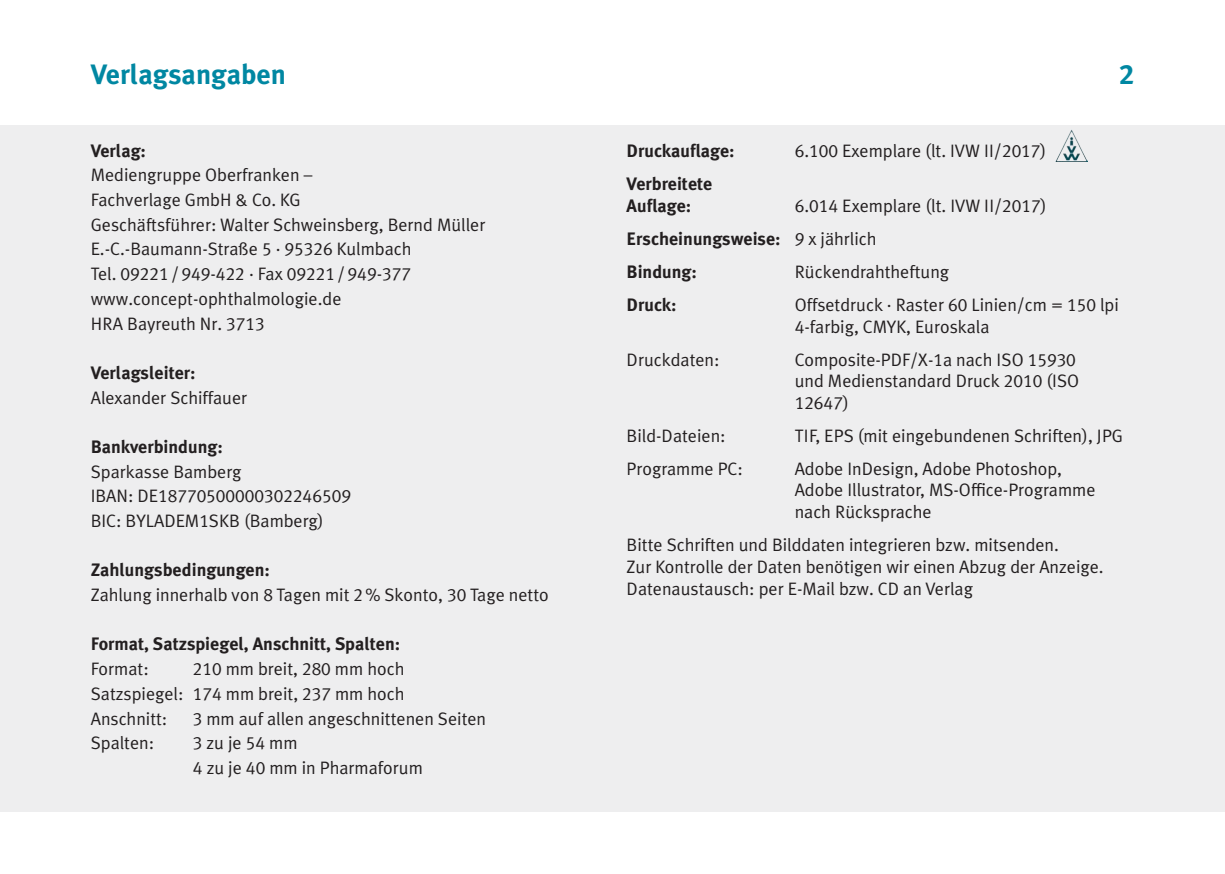
<style>
.page{position:relative;width:1225px;height:874px;background:#fff}
.page>*{position:absolute;margin:0;border:0;box-sizing:border-box;transform-origin:0 0}
.t1{font:700 28px "Meta Plus";color:#0087a2}
.t2{font:28px "Meta Plus Bold Caps";color:#0087a2}
.t3{font:18px/24.6px "Meta Plus Normal";color:#231f20}
.t4{font:700 18px/21.6px "Meta Plus";color:#231f20}
.t5{font:18px/24.6px "Meta Plus Normal Caps";color:#231f20}
.s1{font-family:"Meta Plus Normal Caps"}
.s2{font-family:"Meta Plus Normal"}
.s3{font-family:"Meta Plus Normal Caps";font-weight:400}
.s4{font-family:"Meta Plus Normal";font-weight:400}
</style>
<div class="page">
<div style="left:0;top:125px;width:1225px;height:686px;background:#eeeeef"></div>
<img style="left:1056px;top:129px;width:32px;height:32px">
<h1 class="t1" style="left:91px;top:58px;width:197px">Verlagsangaben</h1>
<h1 class="t2" style="left:1119px;top:58px;width:16px">2</h1>
<p class="t4" style="left:91px;top:139px;width:57px">Verlag:</p>
<p class="t3" style="left:91px;top:162px;width:396px">Mediengruppe Oberfranken –<br>Fachverlage GmbH &amp; Co. KG<br>Geschäftsführer: Walter Schweinsberg, Bernd Müller E.-C.-Baumann-Straße <span class="s1">5</span> · <span class="s1">95326</span> Kulmbach</p>
<p class="t5" style="left:91px;top:261px;width:322px"><span class="s2">Tel.</span> 09221<span class="s2">/</span>949<span class="s2">-</span>422 <span class="s2">· Fax</span> 09221<span class="s2">/</span>949<span class="s2">-</span>377</p>
<p class="t3" style="left:91px;top:286px;width:252px">www.concept-ophthalmologie.de<br>HRA Bayreuth Nr. <span class="s1">3713</span></p>
<p class="t4" style="left:91px;top:361px;width:106px">Verlagsleiter:</p>
<p class="t3" style="left:91px;top:384px;width:158px">Alexander Schiffauer</p>
<p class="t4" style="left:91px;top:435px;width:134px">Bankverbindung:</p>
<p class="t3" style="left:91px;top:458px;width:152px">Sparkasse Bamberg</p>
<p class="t5" style="left:91px;top:483px;width:262px">IBAN: DE18770500000302246509<br>BIC: BYLADEM1SKB <span class="s2">(Bamberg)</span></p>
<p class="t4" style="left:91px;top:559px;width:181px">Zahlungsbedingungen:</p>
<p class="t3" style="left:91px;top:582px;width:459px">Zahlung innerhalb von <span class="s1">8</span> Tagen mit <span class="s1">2</span>% Skonto, <span class="s1">30</span> Tage netto</p>
<p class="t4" style="left:91px;top:633px;width:311px">Format, Satzspiegel, Anschnitt, Spalten:</p>
<p class="t3" style="left:91px;top:656px;width:60px">Format:</p>
<p class="t3" style="left:91px;top:656px;width:315px;text-align:justify;text-indent:102px"><span class="s1">210</span> mm breit, <span class="s1">280</span> mm hoch Satzspiegel: <span class="s1">174</span> mm breit, <span class="s1">237</span> mm hoch Anschnitt:</p>
<p class="t3" style="left:193px;top:705px;width:295px"><span class="s1">3</span> mm auf allen angeschnittenen Seiten</p>
<p class="t3" style="left:91px;top:730px;width:65px">Spalten:</p>
<p class="t3" style="left:193px;top:730px;width:231px"><span class="s1">3</span> zu je <span class="s1">54</span> mm<br><span class="s1">4</span> zu je <span class="s1">40</span> mm in Pharmaforum</p>
<p class="t4" style="left:626px;top:140px;width:110px">Druckauflage:</p>
<p class="t3" style="left:794px;top:139px;width:253px"><span class="s1">6.100</span> Exemplare (lt. IVW II/<span class="s1">2017</span>)</p>
<p class="t4" style="left:626px;top:173px;width:87px">Verbreitete<br>Auflage:</p>
<p class="t3" style="left:794px;top:193px;width:253px"><span class="s1">6.014</span> Exemplare (lt. IVW II/<span class="s1">2017</span>)</p>
<p class="t4" style="left:626px;top:222px;width:251px;line-height:33px">Erscheinungsweise: <span class="s3">9</span> <span class="s4">x jährlich<br></span>Bindung:</p>
<p class="t3" style="left:794px;top:259px;width:156px">Rückendrahtheftung</p>
<p class="t4" style="left:626px;top:294px;width:52px">Druck:</p>
<p class="t3" style="left:794px;top:293px;width:326px;line-height:21.6px">Offsetdruck · Raster <span class="s1">60</span> Linien/cm = <span class="s1">150</span> lpi<br><span class="s1">4</span>-farbig, CMYK, Euroskala</p>
<p class="t3" style="left:626px;top:346px;width:94px">Druckdaten:</p>
<p class="t3" style="left:794px;top:348px;width:286px;line-height:21.6px">Composite-PDF/X-<span class="s1">1</span>a nach ISO <span class="s1">15930 </span>und Medienstandard Druck <span class="s1">2010</span> (ISO</p>
<p class="t5" style="left:794px;top:390px;width:56px">12647<span class="s2">)</span></p>
<p class="t3" style="left:626px;top:423px;width:100px">Bild-Dateien:</p>
<p class="t3" style="left:794px;top:423px;width:330px">TIF, EPS (mit eingebundenen Schriften), JPG</p>
<p class="t3" style="left:626px;top:456px;width:118px">Programme PC:</p>
<p class="t3" style="left:794px;top:457px;width:302px;line-height:21.6px">Adobe InDesign, Adobe Photoshop,<br>Adobe Illustrator, MS-Office-Programme nach Rücksprache</p>
<p class="t3" style="left:626px;top:533px;width:478px;line-height:21.8px">Bitte Schriften und Bilddaten integrieren bzw. mitsenden.<br>Zur Kontrolle der Daten benötigen wir einen Abzug der Anzeige.<br>Datenaustausch: per E-Mail bzw. CD an Verlag</p>
</div>
